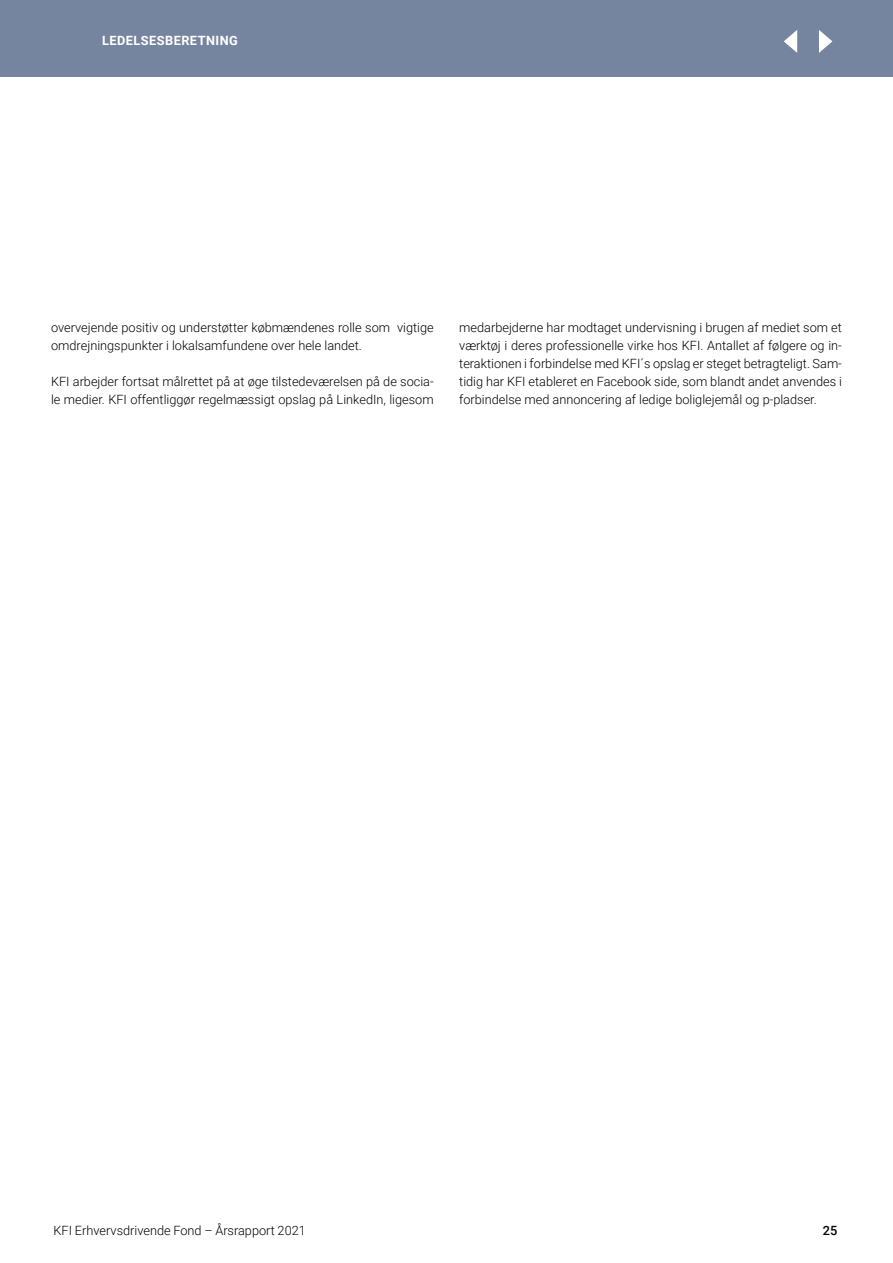
<style>
.page{position:relative;width:893px;height:1263px;background:#fff}
.page>*{position:absolute;margin:0;border:0;box-sizing:border-box;transform-origin:0 0}
.t1{font:300 12.75px/18px "Roboto";color:#000}
.t2{font:700 12.75px "Roboto";letter-spacing:.035em;color:#fff}
.t3{font:500 12.75px "Roboto";color:#000}
</style>
<div class="page">
<div style="left:0;top:0;width:893px;height:77px;background:#76859f"></div>
<svg style="left:784px;top:30px;width:48px;height:23px"></svg>
<p class="t2" style="left:102px;top:32px;width:137px">LEDELSESBERETNING</p>
<p class="t1" style="left:51px;top:318px;width:384px">overvejende positiv og understøtter købmændenes rolle som vigtige omdrejningspunkter i lokalsamfundene over hele landet.</p>
<p class="t1" style="left:51px;top:372px;width:384px">KFI arbejder fortsat målrettet på at øge tilstedeværelsen på de socia&shy;le medier. KFI offentliggør regelmæssigt opslag på LinkedIn, ligesom</p>
<p class="t1" style="left:459px;top:318px;width:384px;text-align:justify">medarbejderne har modtaget undervisning i brugen af mediet som et værktøj i deres professionelle virke hos KFI. Antallet af følgere og in&shy;teraktionen i forbindelse med KFI´s opslag er steget betragteligt. Sam&shy;tidig har KFI etableret en Facebook side, som blandt andet anvendes i forbindelse med annoncering af ledige boliglejemål og p-pladser.</p>
<p class="t1" style="left:54px;top:1221px;width:254px">KFI Erhvervsdrivende Fond – Årsrapport 2021</p>
<p class="t3" style="left:823px;top:1222px;width:16px">25</p>
</div>
